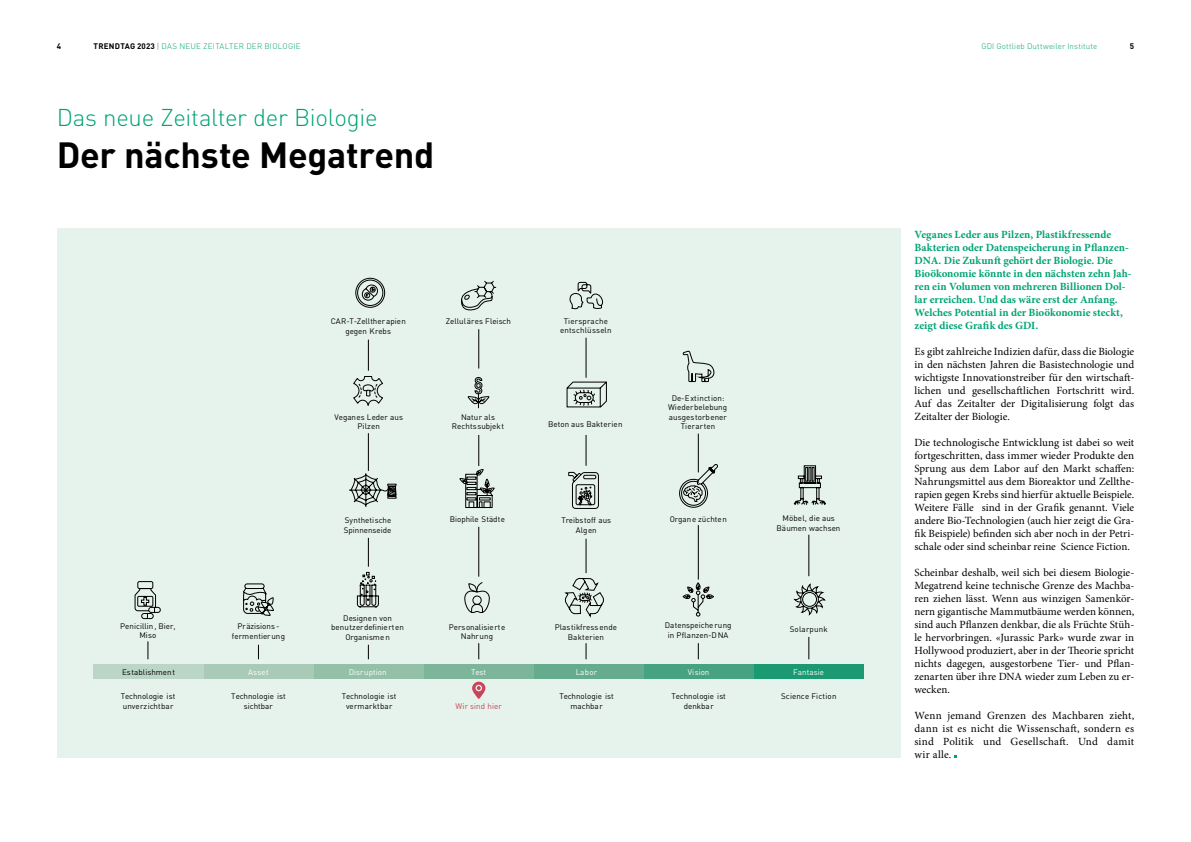
<style>
.page{position:relative;width:1191px;height:842px;background:#fff}
.page>*{position:absolute;margin:0;border:0;box-sizing:border-box;transform-origin:0 0}
.t1{font:700 36px "DIN";letter-spacing:-.01em;color:#000}
.t2{font:300 24px "DINOT";letter-spacing:-.01em;color:#00a474}
.t3{font:11px/13px "Minion Pro";letter-spacing:.005em;color:#000;text-align:justify}
.t4{font:700 11px/13px "Minion Pro";letter-spacing:-.005em;color:#00a474}
.t5{font:8px/9.6px "DINOT";color:#000;text-align:center}
.t6{font:300 8px "DINOT";letter-spacing:.02em;color:#00a474}
.t7{font:8px "DINOT";color:#fff}
.t8{font:8px "DINOT";color:#cb4359}
.t9{font:700 8px "DINOT";color:#000}
.s1{font-weight:700;color:#000}
.s2{color:#575756}
</style>
<div class="page">
<div style="left:57px;top:229px;width:843px;height:529px;background:#e6f2ec"></div>
<div style="left:754px;top:664px;width:110px;height:14px;background:#1a9973"></div>
<div style="left:644px;top:664px;width:110px;height:14px;background:#47a281"></div>
<div style="left:534px;top:664px;width:110px;height:14px;background:#64ac8d"></div>
<div style="left:424px;top:664px;width:110px;height:14px;background:#7db59b"></div>
<div style="left:314px;top:664px;width:110px;height:14px;background:#94c0a8"></div>
<div style="left:203px;top:664px;width:110px;height:14px;background:#a8cab7"></div>
<div style="left:93px;top:664px;width:110px;height:14px;background:#bbd5c7"></div>
<svg style="left:148px;top:641px;width:1px;height:18px"></svg>
<svg style="left:258px;top:645px;width:1px;height:14px"></svg>
<svg style="left:243px;top:583px;width:31px;height:33px"></svg>
<hr style="left:368px;top:433px;width:1px;height:38px;background:#000">
<svg style="left:368px;top:645px;width:1px;height:14px"></svg>
<svg style="left:353px;top:278px;width:32px;height:128px"></svg>
<svg style="left:349px;top:473px;width:48px;height:34px"></svg>
<hr style="left:478px;top:329px;width:1px;height:39px;background:#000">
<svg style="left:461px;top:280px;width:35px;height:31px"></svg>
<svg style="left:460px;top:377px;width:34px;height:237px"></svg>
<svg style="left:586px;top:643px;width:1px;height:16px"></svg>
<svg style="left:564px;top:282px;width:43px;height:336px"></svg>
<svg style="left:698px;top:643px;width:1px;height:16px"></svg>
<svg style="left:679px;top:350px;width:39px;height:267px"></svg>
<svg style="left:808px;top:637px;width:1px;height:22px"></svg>
<svg style="left:357px;top:538px;width:22px;height:70px"></svg>
<svg style="left:793px;top:465px;width:33px;height:150px"></svg>
<svg style="left:135px;top:581px;width:26px;height:38px"></svg>
<svg style="left:472px;top:682px;width:13px;height:17px"></svg>
<hr style="left:478px;top:435px;width:1px;height:31px;background:#000">
<hr style="left:478px;top:527px;width:1px;height:50px;background:#000">
<svg style="left:478px;top:643px;width:1px;height:16px"></svg>
<hr style="left:586px;top:435px;width:1px;height:31px;background:#000">
<hr style="left:586px;top:338px;width:1px;height:40px;background:#000">
<p class="t9" style="left:57px;top:40px;width:6px">4</p>
<p class="t6" style="left:94px;top:40px;width:208px"><span class="s1">TRENDTAG 2023</span> <span class="s2">|</span> DAS NEUE ZEITALTER DER BIOLOGIE</p>
<p class="t6" style="left:981px;top:40px;width:117px">GDI Gottlieb Duttweiler Institute</p>
<p class="t9" style="left:1130px;top:40px;width:6px">5</p>
<h2 class="t2" style="left:57px;top:101px;width:322px">Das neue Zeitalter der Biologie</h2>
<h1 class="t1" style="left:57px;top:132px;width:379px">Der nächste Megatrend</h1>
<p class="t5" style="left:120px;top:621px;width:57px">Penicillin , Bier,<br>Miso</p>
<p class="t5" style="left:232px;top:621px;width:55px">Präzisions - fermentierung</p>
<p class="t5" style="left:331px;top:316px;width:77px">CAR-T-Zellther apien gegen Krebs</p>
<p class="t5" style="left:446px;top:316px;width:67px">Zelluläres Fleisch</p>
<p class="t5" style="left:560px;top:316px;width:53px">Tiersprache entschlüsseln</p>
<p class="t5" style="left:334px;top:411px;width:70px">Veganes Leder aus<br>Pilzen</p>
<p class="t5" style="left:452px;top:412px;width:54px">Natur als<br>Rechtssubjekt</p>
<p class="t5" style="left:548px;top:419px;width:76px">Beton aus Bakterien</p>
<p class="t5" style="left:668px;top:392px;width:61px">De-Extinction:<br>Wiederbelebung ausgestorbener<br>Tierarten</p>
<p class="t5" style="left:344px;top:515px;width:49px;text-align:left">Synthetische<br>Spinnenseide</p>
<p class="t5" style="left:450px;top:514px;width:57px">Biophile Städte</p>
<p class="t5" style="left:561px;top:515px;width:51px">Treibstoff aus<br>Algen</p>
<p class="t5" style="left:669px;top:514px;width:59px">Organe züchten</p>
<p class="t5" style="left:776px;top:513px;width:65px">Möbel, die aus<br>Bäumen wachsen</p>
<p class="t5" style="left:331px;top:613px;width:74px">Designen von benutzerdefinierten<br>Organisme n</p>
<p class="t5" style="left:449px;top:621px;width:58px">Personalisierte<br>Nahrung</p>
<p class="t5" style="left:554px;top:622px;width:64px">Plastikfress ende<br>Bakterien</p>
<p class="t5" style="left:665px;top:620px;width:68px">Datenspeicherung in Pflanzen-DNA</p>
<p class="t5" style="left:790px;top:624px;width:39px">Solarpunk</p>
<p class="t5" style="left:122px;top:667px;width:55px">Establishment</p>
<p class="t7" style="left:248px;top:666px;width:22px">Asset</p>
<p class="t7" style="left:349px;top:666px;width:39px">Disruption</p>
<p class="t7" style="left:471px;top:666px;width:17px">Test</p>
<p class="t7" style="left:576px;top:666px;width:23px">Labor</p>
<p class="t7" style="left:688px;top:666px;width:23px">Vision</p>
<p class="t7" style="left:793px;top:666px;width:32px">Fantasie</p>
<p class="t5" style="left:121px;top:691px;width:56px;text-align:left">Technologie ist unverzichtbar</p>
<p class="t5" style="left:231px;top:691px;width:56px">Technologie ist sichtbar</p>
<p class="t5" style="left:342px;top:691px;width:56px">Technologie ist vermarktbar</p>
<p class="t5" style="left:559px;top:691px;width:56px">Technologie ist machbar</p>
<p class="t5" style="left:671px;top:691px;width:56px">Technologie ist denkbar</p>
<p class="t5" style="left:781px;top:691px;width:57px">Science Fiction</p>
<p class="t8" style="left:455px;top:700px;width:48px">Wir sind hier</p>
<p class="t4" style="left:914px;top:227px;width:219px">Veganes Leder aus Pilzen, Plastikfressende Bakterien oder Datenspeicherung in Pflanzen-DNA. Die Zukunft gehört der Biologie. Die Bioökonomie könnte in den nächsten zehn Jah&shy;ren ein Volumen von mehreren Billionen Dol&shy;lar erreichen. Und das wäre erst der Anfang.<br>Welches Potential in der Bioökonomie steckt, zeigt diese Grafik des GDI.</p>
<p class="t3" style="left:914px;top:345px;width:221px">Es gibt zahlreiche Indizien dafür, dass die Biologie in den nächsten Jahren die Basistechnologie und wichtigste Innovationstreiber für den wirtschaft&shy;lichen und gesellschaftlichen Fortschritt wird.<br>Auf das Zeitalter der Digitalisierung folgt das Zeitalter der Biologie.</p>
<p class="t3" style="left:914px;top:436px;width:221px">Die technologische Entwicklung ist dabei so weit fortgeschritten, dass immer wieder Produkte den Sprung aus dem Labor auf den Markt schaffen:<br>Nahrungsmittel aus dem Bioreaktor und Zellthe&shy;rapien gegen Krebs sind hierfür aktuelle Beispiele.<br>Weitere Fälle sind in der Grafik genannt. Viele andere Bio-Technologien (auch hier zeigt die Gra&shy;fik Beispiele) befinden sich aber noch in der Petri&shy;schale oder sind scheinbar reine Science Fiction.</p>
<p class="t3" style="left:914px;top:566px;width:221px">Scheinbar deshalb, weil sich bei diesem Biologie-Megatrend keine technische Grenze des Machba&shy;ren ziehen lässt. Wenn aus winzigen Samenkör&shy;nern gigantische Mammutbäume werden können, sind auch Pflanzen denkbar, die als Früchte Stüh&shy;le hervorbringen. «Jurassic Park» wurde zwar in Hollywood produziert, aber in der Theorie spricht nichts dagegen, ausgestorbene Tier- und Pflan&shy;zenarten über ihre DNA wieder zum Leben zu er&shy;wecken.</p>
<p class="t3" style="left:914px;top:709px;width:221px">Wenn jemand Grenzen des Machbaren zieht, dann ist es nicht die Wissenschaft, sondern es sind Politik und Gesellschaft. Und damit wir alle.</p>
</div>
